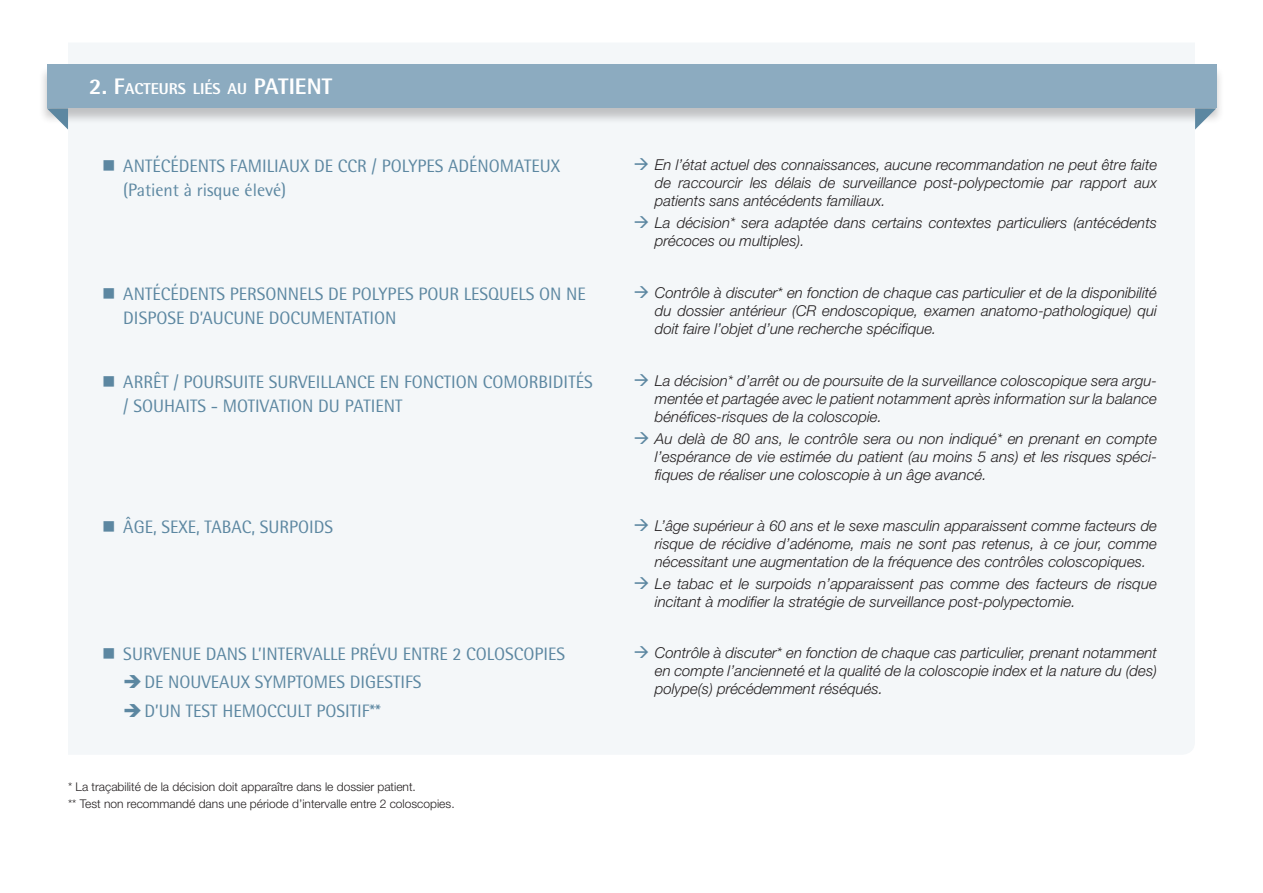
<style>
.page{position:relative;width:1263px;height:893px;background:#fff}
.page>*{position:absolute;margin:0;border:0;box-sizing:border-box;transform-origin:0 0}
.puce_carrée{font:18px/24px "Rotis Semi Sans Std";color:#5c87a1}
.puce_fleche_vide{font:18px "Rotis Semi Sans Std";color:#5c87a1}
.Rubrique{font:800 15.75px "Rotis Semi Sans Std";color:#fff}
.puce_fleche_encadré{font:italic 300 15px/18px "Helvetica Neue LT Std";color:#231f20;text-align:justify}
.texte_courant{font:300 12px "Helvetica Neue LT Std";color:#231f20}
.s1{font-size:22.5px}
</style>
<div class="page">
<div style="left:68px;top:43px;width:1127px;height:711px;background:#f4f7f9"></div>
<div style="left:39px;top:65px;width:1185px;height:60px;background:#231f20;opacity:.25"></div>
<div style="left:47px;top:64px;width:1169px;height:44px;background:#8cabc0"></div>
<svg style="left:47px;top:108px;width:21px;height:22px"></svg>
<svg style="left:1195px;top:108px;width:21px;height:22px"></svg>
<svg style="left:104px;top:160px;width:10px;height:11px"></svg>
<svg style="left:635px;top:158px;width:13px;height:12px"></svg>
<svg style="left:635px;top:216px;width:13px;height:12px"></svg>
<svg style="left:104px;top:288px;width:10px;height:11px"></svg>
<svg style="left:635px;top:286px;width:13px;height:12px"></svg>
<svg style="left:104px;top:376px;width:10px;height:11px"></svg>
<svg style="left:635px;top:374px;width:13px;height:12px"></svg>
<svg style="left:635px;top:432px;width:14px;height:12px"></svg>
<svg style="left:104px;top:521px;width:10px;height:10px"></svg>
<svg style="left:635px;top:518px;width:13px;height:13px"></svg>
<svg style="left:635px;top:577px;width:13px;height:12px"></svg>
<svg style="left:104px;top:648px;width:10px;height:11px"></svg>
<svg style="left:125px;top:675px;width:16px;height:13px"></svg>
<svg style="left:125px;top:703px;width:16px;height:14px"></svg>
<svg style="left:635px;top:646px;width:13px;height:12px"></svg>
<p class="Rubrique" style="left:89px;top:79px;width:244px"><span class="s1">2. F</span>ACTEURS LIÉS AU <span class="s1">PATIENT</span></p>
<p class="puce_carrée" style="left:123px;top:154px;width:438px">ANTÉCÉDENTS FAMILIAUX DE CCR / POLYPES ADÉNOMATEUX (Patient à risque élevé)</p>
<p class="puce_fleche_encadré" style="left:655px;top:155px;width:504px">En l’état actuel des connaissances, aucune recommandation ne peut être faite de raccourcir les délais de surveillance post-polypectomie par rapport aux patients sans antécédents familiaux.</p>
<p class="puce_fleche_encadré" style="left:655px;top:214px;width:504px">La décision* sera adaptée dans certains contextes particuliers (antécédents précoces ou multiples).</p>
<p class="puce_carrée" style="left:123px;top:282px;width:464px">ANTÉCÉDENTS PERSONNELS DE POLYPES POUR LESQUELS ON NE<br>DISPOSE D’AUCUNE DOCUMENTATION</p>
<p class="puce_fleche_encadré" style="left:655px;top:284px;width:504px">Contrôle à discuter* en fonction de chaque cas particulier et de la disponibilité du dossier antérieur (CR endoscopique, examen anatomo-pathologique) qui doit faire l’objet d’une recherche spécifique.</p>
<p class="puce_carrée" style="left:123px;top:370px;width:471px">ARRÊT / POURSUITE SURVEILLANCE EN FONCTION COMORBIDITÉS / SOUHAITS - MOTIVATION DU PATIENT</p>
<p class="puce_fleche_encadré" style="left:655px;top:371px;width:504px">La décision* d’arrêt ou de poursuite de la surveillance coloscopique sera argu&shy;mentée et partagée avec le patient notamment après information sur la balance bénéfices-risques de la coloscopie.</p>
<p class="puce_fleche_encadré" style="left:655px;top:430px;width:504px">Au delà de 80 ans, le contrôle sera ou non indiqué* en prenant en compte l’espérance de vie estimée du patient (au moins 5 ans) et les risques spéci&shy;fiques de réaliser une coloscopie à un âge avancé.</p>
<p class="puce_carrée" style="left:123px;top:515px;width:211px">ÂGE, SEXE, TABAC, SURPOIDS</p>
<p class="puce_fleche_encadré" style="left:655px;top:516px;width:504px">L’âge supérieur à 60 ans et le sexe masculin apparaissent comme facteurs de risque de récidive d’adénome, mais ne sont pas retenus, à ce jour, comme nécessitant une augmentation de la fréquence des contrôles coloscopiques.</p>
<p class="puce_fleche_encadré" style="left:655px;top:574px;width:504px">Le tabac et le surpoids n’apparaissent pas comme des facteurs de risque incitant à modifier la stratégie de surveillance post-polypectomie.</p>
<p class="puce_carrée" style="left:123px;top:642px;width:443px">SURVENUE DANS L’INTERVALLE PRÉVU ENTRE 2 COLOSCOPIES</p>
<p class="puce_fleche_vide" style="left:145px;top:672px;width:278px">DE NOUVEAUX SYMPTOMES DIGESTIFS</p>
<p class="puce_fleche_vide" style="left:145px;top:700px;width:238px">D’UN TEST HEMOCCULT POSITIF**</p>
<p class="puce_fleche_encadré" style="left:655px;top:644px;width:504px">Contrôle à discuter* en fonction de chaque cas particulier, prenant notamment en compte l’ancienneté et la qualité de la coloscopie index et la nature du (des) polype(s) précédemment réséqués.</p>
<p class="texte_courant" style="left:68px;top:780px;width:349px">* La traçabilité de la décision doit apparaître dans le dossier patient.</p>
<p class="texte_courant" style="left:68px;top:796px;width:388px">** Test non recommandé dans une période d’intervalle entre 2 coloscopies.</p>
</div>
